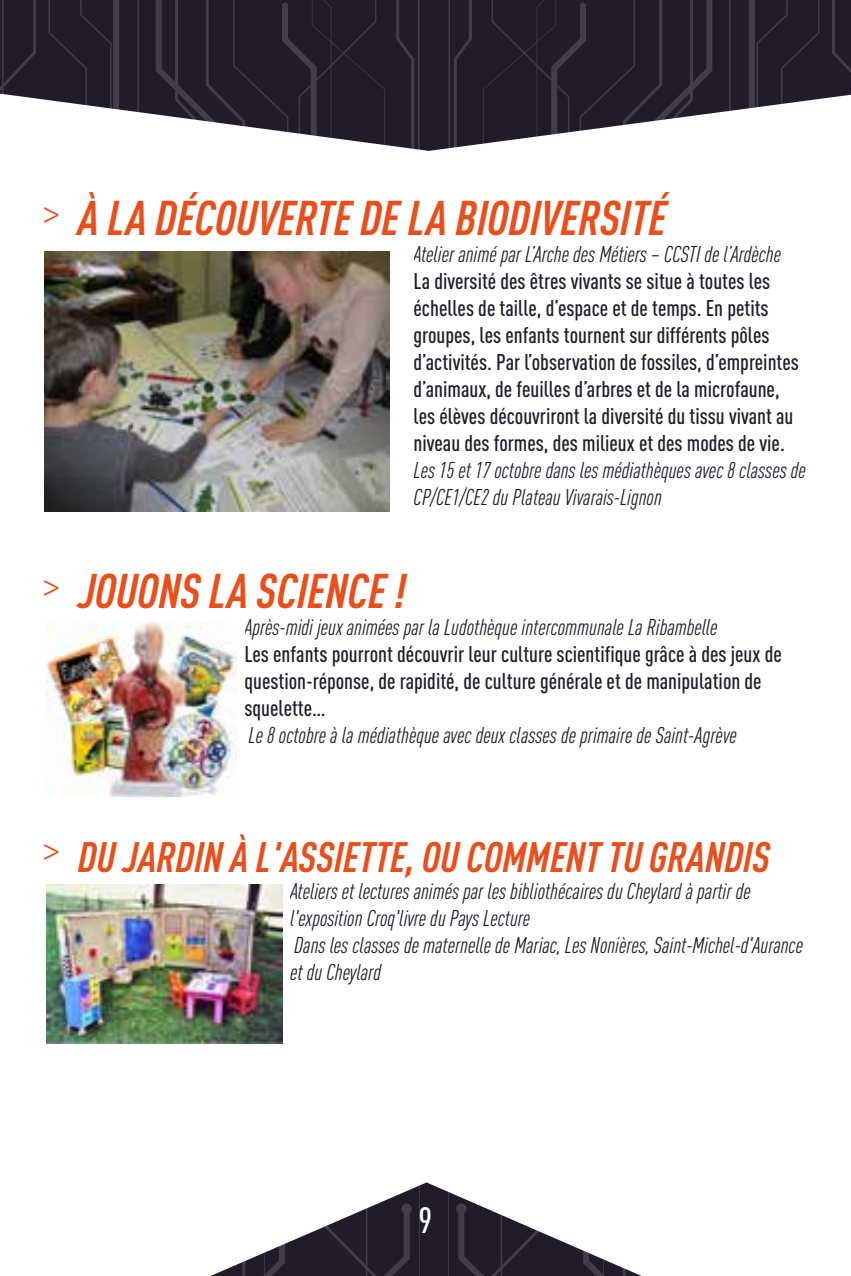
<style>
.page{position:relative;width:851px;height:1276px;background:#fff}
.page>*{position:absolute;margin:0;border:0;box-sizing:border-box;transform-origin:0 0}
.t1{font:italic 700 condensed 48px "DIN Pro";color:#e94e1b}
.t2{font:italic 700 condensed 42px "DIN Pro";color:#e94e1b}
.t3{font:500 condensed 36px "DIN Pro";color:#fff}
.t4{font:500 condensed 22.5px/27px "DIN Pro";color:#211b2c}
.t5{font:italic condensed 22.5px/27px "DIN Pro";color:#211b2c}
</style>
<div class="page">
<svg style="left:0;top:0;width:418px;height:88px;background:#251e2f"></svg>
<div style="left:418px;top:0;width:30px;height:88px;background:#221b2c"></div>
<svg style="left:448px;top:0;width:402px;height:88px;background:#251e2f"></svg>
<svg style="left:0;top:88px;width:850px;height:164px"></svg>
<svg style="left:210px;top:1182px;width:432px;height:94px"></svg>
<img style="left:44px;top:252px;width:346px;height:259px">
<img style="left:47px;top:622px;width:189px;height:174px">
<img style="left:47px;top:885px;width:235px;height:158px">
<h1 class="t1" style="left:43px;top:182px;width:625px"><sup>&gt;</sup> À LA DÉCOUVERTE DE LA BIODIVERSITÉ</h1>
<p class="t5" style="left:413px;top:239px;width:369px">Atelier animé par L’Arche des Métiers – CCSTI de l’Ardèche</p>
<p class="t4" style="left:413px;top:266px;width:387px">La diversité des êtres vivants se situe à toutes les échelles de taille, d’espace et de temps. En petits groupes, les enfants tournent sur différents pôles d’activités. Par l’observation de fossiles, d’empreintes d’animaux, de feuilles d’arbres et de la microfaune, les élèves découvriront la diversité du tissu vivant au niveau des formes, des milieux et des modes de vie.</p>
<p class="t5" style="left:413px;top:455px;width:394px">Les 15 et 17 octobre dans les médiathèques avec 8 classes de<br>CP/CE1/CE2 du Plateau Vivarais-Lignon</p>
<h1 class="t1" style="left:43px;top:554px;width:365px"><sup>&gt;</sup> JOUONS LA SCIENCE !</h1>
<p class="t5" style="left:244px;top:611px;width:474px">Après-midi jeux animées par la Ludothèque intercommunale La Ribambelle</p>
<p class="t4" style="left:244px;top:638px;width:538px">Les enfants pourront découvrir leur culture scientifique grâce à des jeux de question-réponse, de rapidité, de culture générale et de manipulation de squelette…</p>
<p class="t5" style="left:248px;top:719px;width:489px">Le 8 octobre à la médiathèque avec deux classes de primaire de Saint-Agrève</p>
<h2 class="t2" style="left:43px;top:826px;width:728px"><sup>&gt;</sup> DU JARDIN À L'ASSIETTE, OU COMMENT TU GRANDIS</h2>
<p class="t5" style="left:290px;top:876px;width:514px">Ateliers et lectures animés par les bibliothécaires du Cheylard à partir de l'exposition Croq'livre du Pays Lecture<br>Dans les classes de maternelle de Mariac, Les Nonières, Saint-Michel-d'Aurance et du Cheylard</p>
<h3 class="t3" style="left:418px;top:1193px;width:15px">9</h3>
</div>
